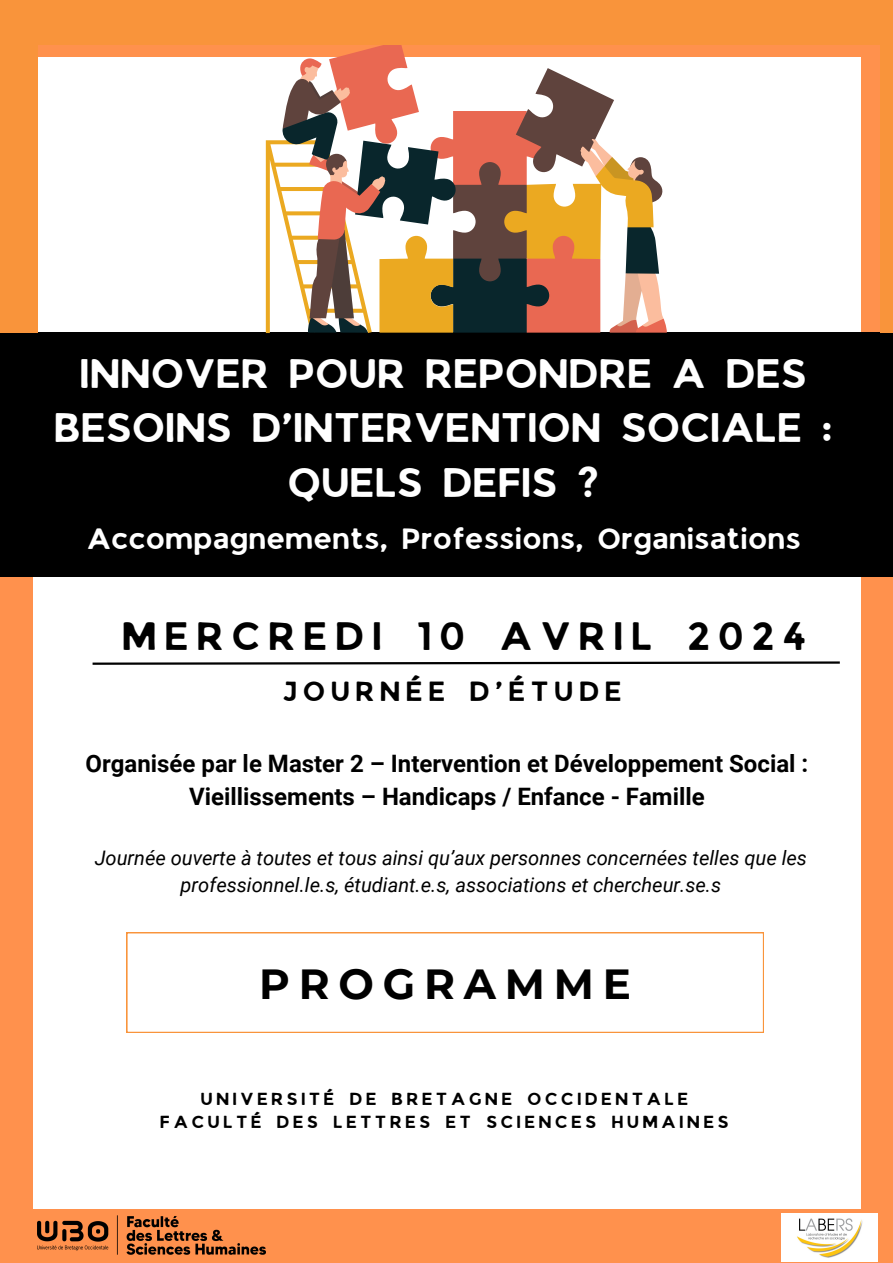
<style>
.page{position:relative;width:893px;height:1263px;background:#ff914d}
.page>*{position:absolute;margin:0;border:0;box-sizing:border-box;transform-origin:0 0}
.t1{font:700 42px "Montserrat";letter-spacing:.21em;color:#000}
.t2{font:39px/54.6px "JA Jaya Giri Sans";color:#fff;text-align:center}
.t3{font:37.5px "JA Jaya Giri Sans";letter-spacing:.21em;color:#000}
.t4{font:27.75px "JA Jaya Giri Sans";color:#fff}
.t5{font:26.25px "JA Jaya Giri Sans";letter-spacing:.21em;color:#000}
.t6{font:700 24px/33.2px "Roboto";color:#000;text-align:center}
.t7{font:italic 20.02px/27.6px "Roboto";color:#000;text-align:center}
.t8{font:16.5px "JA Jaya Giri Sans";letter-spacing:.21em;color:#000}
</style>
<div class="page">
<img style="left:781px;top:1213px;width:97px;height:48px">
<div style="left:33px;top:58px;width:827px;height:1151px;background:#fff"></div>
<div style="left:0;top:333px;width:893px;height:244px;background:#000"></div>
<svg style="left:92px;top:661px;width:748px;height:4px"></svg>
<svg style="left:126px;top:932px;width:638px;height:101px"></svg>
<svg style="left:641px;top:157px;width:22px;height:170px"></svg>
<svg style="left:266px;top:45px;width:375px;height:288px"></svg>
<img style="left:38px;top:1215px;width:227px;height:40px">
<div style="left:0;top:0;width:38px;height:332px;background:#f9943b"></div>
<div style="left:880px;top:0;width:13px;height:332px;background:#f9943b"></div>
<div style="left:9px;top:0;width:884px;height:45px;background:#f9943b"></div>
<p class="t2" style="left:56px;top:349px;width:780px">INNOVER POUR REPONDRE A DES<br>BESOINS D’INTERVENTION SOCIALE :<br>QUELS DEFIS ?</p>
<p class="t4" style="left:88px;top:527px;width:715px">Accompagnements, Professions, Organisations</p>
<p class="t3" style="left:124px;top:621px;width:686px">MERCREDI 10 AVRIL 2024</p>
<h3 class="t5" style="left:284px;top:680px;width:341px">JOURNÉE D’ÉTUDE</h3>
<h5 class="t6" style="left:86px;top:747px;width:724px">Organisée par le Master 2 – Intervention et Développement Social :<br>Vieillissements – Handicaps / Enfance - Famille</h5>
<h4 class="t7" style="left:95px;top:844px;width:713px">Journée ouverte à toutes et tous ainsi qu’aux personnes concernées telles que les professionnel.le.s, étudiant.e.s, associations et chercheur.se.s</h4>
<h2 class="t1" style="left:259px;top:958px;width:373px">PROGRAMME</h2>
<h6 class="t8" style="left:201px;top:1092px;width:489px">UNIVERSITÉ DE BRETAGNE OCCIDENTALE</h6>
<p class="t8" style="left:161px;top:1115px;width:570px">FACULTÉ DES LETTRES ET SCIENCES HUMAINES</p>
</div>
